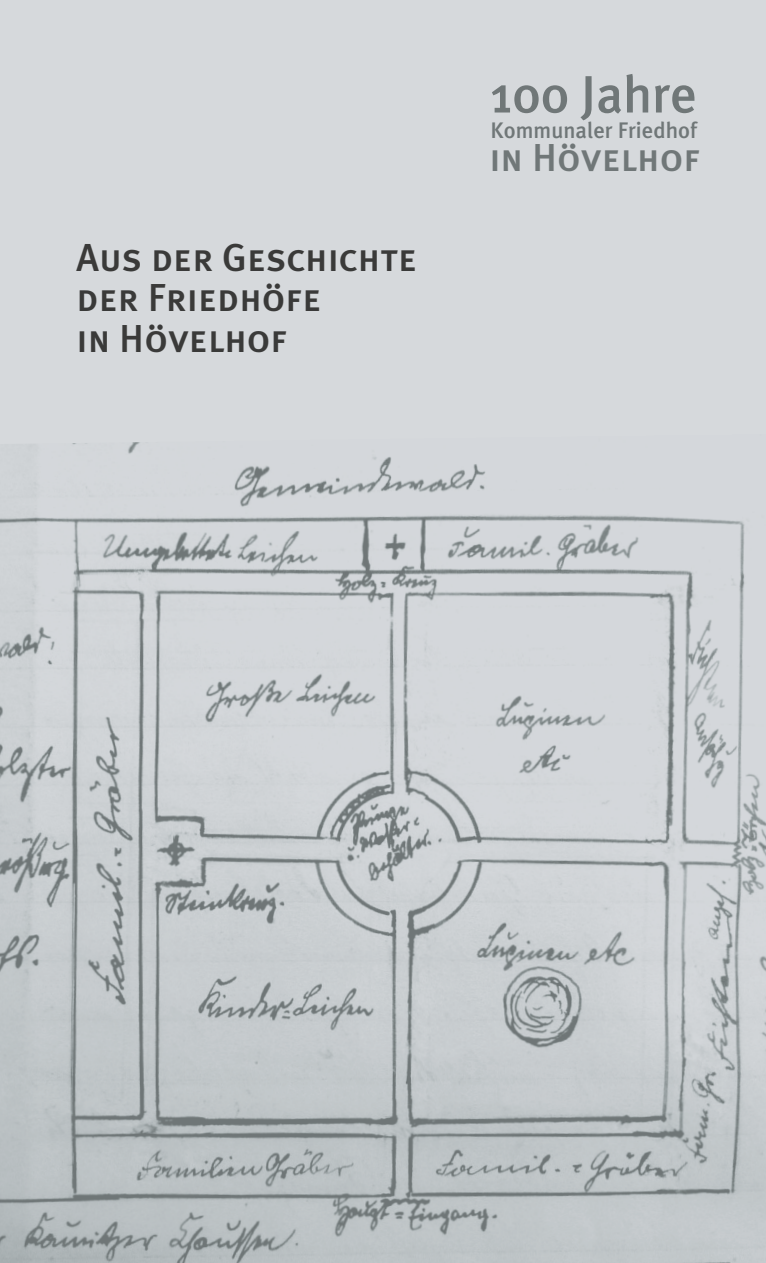
<style>
.page{position:relative;width:766px;height:1263px;background:#fff}
.page>*{position:absolute;margin:0;border:0;box-sizing:border-box;transform-origin:0 0}
.t1{font:500 52.5px "Meta Plus";color:#707778}
.t2{font:39px/40.5px "Meta Plus Medium Caps";color:#3a3a39}
.t3{font:39px "Meta Plus Medium Caps";color:#707778}
.t4{font:500 22.5px "Meta Plus";color:#707778}
</style>
<div class="page">
<div style="left:0;top:0;width:765px;height:1263px;background:#d6d9dc"></div>
<img style="left:0;top:442px;width:765px;height:821px">
<p class="t2" style="left:77px;top:237px;width:342px">Aus der Geschichte der Friedhöfe<br>in Hövelhof</p>
<h1 class="t1" style="left:490px;top:64px;width:208px">100 Jahre</h1>
<p class="t4" style="left:490px;top:117px;width:208px">Kommunaler Friedhof</p>
<p class="t3" style="left:489px;top:135px;width:212px">in Hövelhof</p>
</div>
